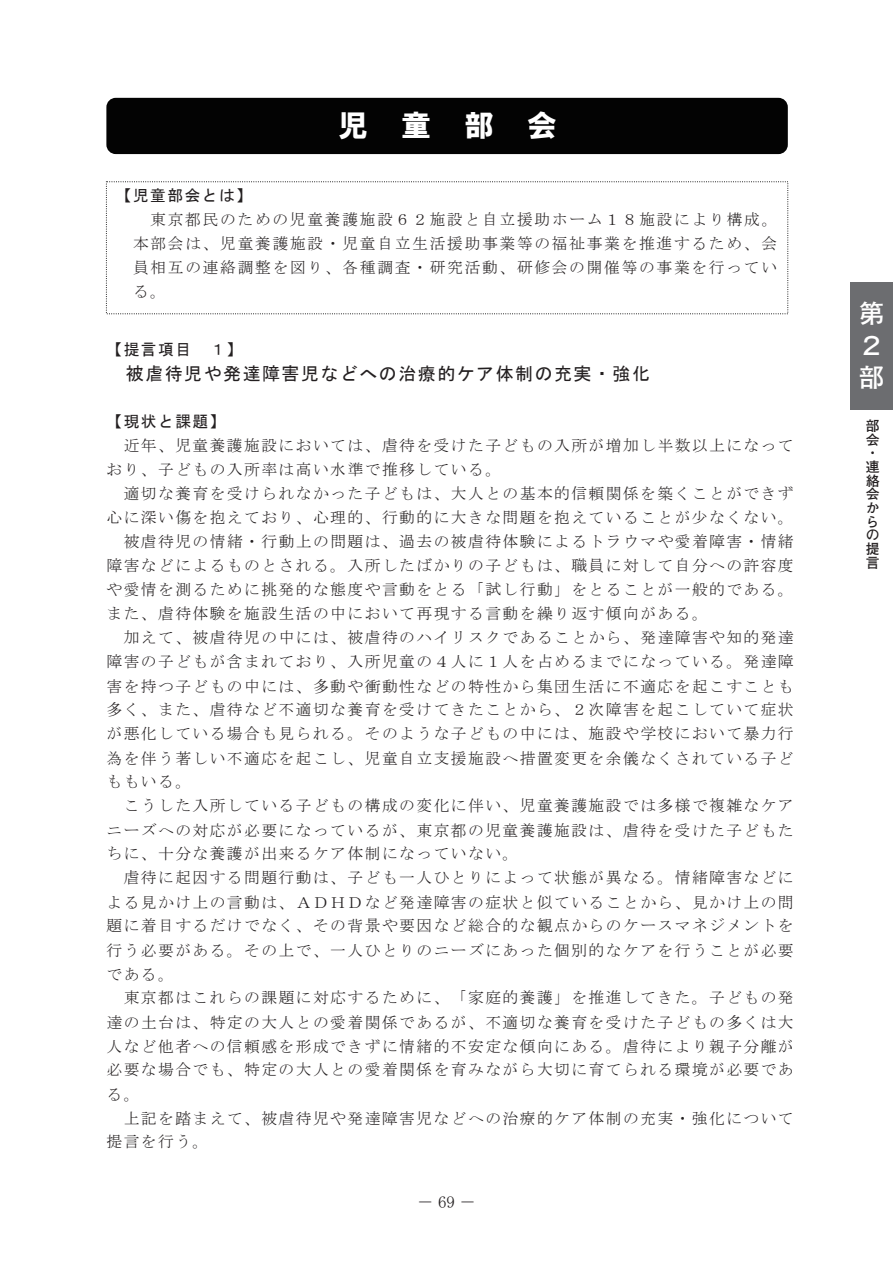
<style>
.page{position:relative;width:893px;height:1263px;background:#fff}
.page>*{position:absolute;margin:0;border:0;box-sizing:border-box;transform-origin:0 0}
.t1{font:30px "HGS Soei Kakugothic UB";color:#fff}
.t2{font:700 25.5px/32px "Futo Go B101 Pro";color:#fff}
.t3{font:18px "MS Gothic";letter-spacing:.08em;color:#231f20}
.t4{font:16.95px "MS Mincho";color:#231f20}
.t5{font:15.75px/24px "MS Mincho";letter-spacing:.09em;color:#231f20}
.t6{font:15.75px "MS Gothic";letter-spacing:.09em;color:#231f20}
.t7{font:700 13.8px/13.6px "Futo Go B101 Pro";color:#231f20}
</style>
<div class="page">
<div style="left:106px;top:98px;width:682px;height:56px;background:#030303;border-radius:9px"></div>
<div style="left:850px;top:282px;width:43px;height:127px;background:#6c6d70"></div>
<h1 class="t1" style="left:338px;top:110px;width:220px">児 童 部 会</h1>
<p class="t6" style="left:116px;top:188px;width:138px">【児童部会とは】</p>
<p class="t5" style="left:133px;top:207px;width:646px;text-align:justify;text-indent:17px">東京都民のための児童養護施設６２施設と自立援助ホーム１８施設により構成。本部会は、児童養護施設・児童自立生活援助事業等の福祉事業を推進するため、会員相互の連絡調整を図り、各種調査・研究活動、研修会の開催等の事業を行っている。</p>
<p class="t6" style="left:106px;top:342px;width:138px">【提言項目 １】</p>
<p class="t3" style="left:126px;top:365px;width:526px">被虐待児や発達障害児などへの治療的ケア体制の充実・強化</p>
<p class="t6" style="left:106px;top:414px;width:121px">【現状と課題】</p>
<p class="t5" style="left:106px;top:434px;width:689px;text-indent:17px">近年、児童養護施設においては、虐待を受けた子どもの入所が増加し半数以上になっており、子どもの入所率は高い水準で推移している。</p>
<p class="t5" style="left:124px;top:482px;width:672px">適切な養育を受けられなかった子どもは、大人との基本的信頼関係を築くことができず</p>
<p class="t5" style="left:106px;top:506px;width:689px">心に深い傷を抱えており、心理的、行動的に大きな問題を抱えていることが少なくない。</p>
<p class="t5" style="left:124px;top:530px;width:672px">被虐待児の情緒・行動上の問題は、過去の被虐待体験によるトラウマや愛着障害・情緒</p>
<p class="t5" style="left:106px;top:554px;width:689px">障害などによるものとされる。入所したばかりの子どもは、職員に対して自分への許容度</p>
<p class="t5" style="left:106px;top:578px;width:689px">や愛情を測るために挑発的な態度や言動をとる「試し行動」をとることが一般的である。</p>
<p class="t5" style="left:106px;top:602px;width:603px">また、虐待体験を施設生活の中において再現する言動を繰り返す傾向がある。</p>
<p class="t5" style="left:124px;top:626px;width:672px">加えて、被虐待児の中には、被虐待のハイリスクであることから、発達障害や知的発達</p>
<p class="t5" style="left:106px;top:650px;width:689px">障害の子どもが含まれており、入所児童の４人に１人を占めるまでになっている。発達障</p>
<p class="t5" style="left:106px;top:674px;width:689px">害を持つ子どもの中には、多動や衝動性などの特性から集団生活に不適応を起こすことも</p>
<p class="t5" style="left:106px;top:698px;width:689px">多く、また、虐待など不適切な養育を受けてきたことから、２次障害を起こしていて症状</p>
<p class="t5" style="left:106px;top:722px;width:689px">が悪化している場合も見られる。そのような子どもの中には、施設や学校において暴力行</p>
<p class="t5" style="left:106px;top:746px;width:689px">為を伴う著しい不適応を起こし、児童自立支援施設へ措置変更を余儀なくされている子ど</p>
<p class="t5" style="left:106px;top:770px;width:86px">ももいる。</p>
<p class="t5" style="left:124px;top:794px;width:672px">こうした入所している子どもの構成の変化に伴い、児童養護施設では多様で複雑なケア</p>
<p class="t5" style="left:106px;top:818px;width:689px">ニーズへの対応が必要になっているが、東京都の児童養護施設は、虐待を受けた子どもた</p>
<p class="t5" style="left:106px;top:842px;width:413px">ちに、十分な養護が出来るケア体制になっていない。</p>
<p class="t5" style="left:124px;top:866px;width:672px">虐待に起因する問題行動は、子ども一人ひとりによって状態が異なる。情緒障害などに</p>
<p class="t5" style="left:106px;top:890px;width:689px">よる見かけ上の言動は、ＡＤＨＤなど発達障害の症状と似ていることから、見かけ上の問</p>
<p class="t5" style="left:106px;top:914px;width:689px">題に着目するだけでなく、その背景や要因など総合的な観点からのケースマネジメントを</p>
<p class="t5" style="left:106px;top:938px;width:689px">行う必要がある。その上で、一人ひとりのニーズにあった個別的なケアを行うことが必要</p>
<p class="t5" style="left:106px;top:962px;width:69px">である。</p>
<p class="t5" style="left:124px;top:986px;width:672px">東京都はこれらの課題に対応するために、「家庭的養護」を推進してきた。子どもの発</p>
<p class="t5" style="left:106px;top:1010px;width:689px">達の土台は、特定の大人との愛着関係であるが、不適切な養育を受けた子どもの多くは大</p>
<p class="t5" style="left:106px;top:1034px;width:689px">人など他者への信頼感を形成できずに情緒的不安定な傾向にある。虐待により親子分離が</p>
<p class="t5" style="left:106px;top:1058px;width:689px">必要な場合でも、特定の大人との愛着関係を育みながら大切に育てられる環境が必要であ</p>
<p class="t5" style="left:106px;top:1082px;width:35px">る。</p>
<p class="t5" style="left:124px;top:1106px;width:672px">上記を踏まえて、被虐待児や発達障害児などへの治療的ケア体制の充実・強化について</p>
<p class="t5" style="left:106px;top:1130px;width:103px">提言を行う。</p>
<p class="t4" style="left:417px;top:1193px;width:61px">－69－</p>
<h2 class="t2" style="left:859px;top:294px;width:26px">第<br>２部</h2>
<p class="t7" style="left:866px;top:417px;width:15px">部会・連絡会からの提言</p>
</div>
